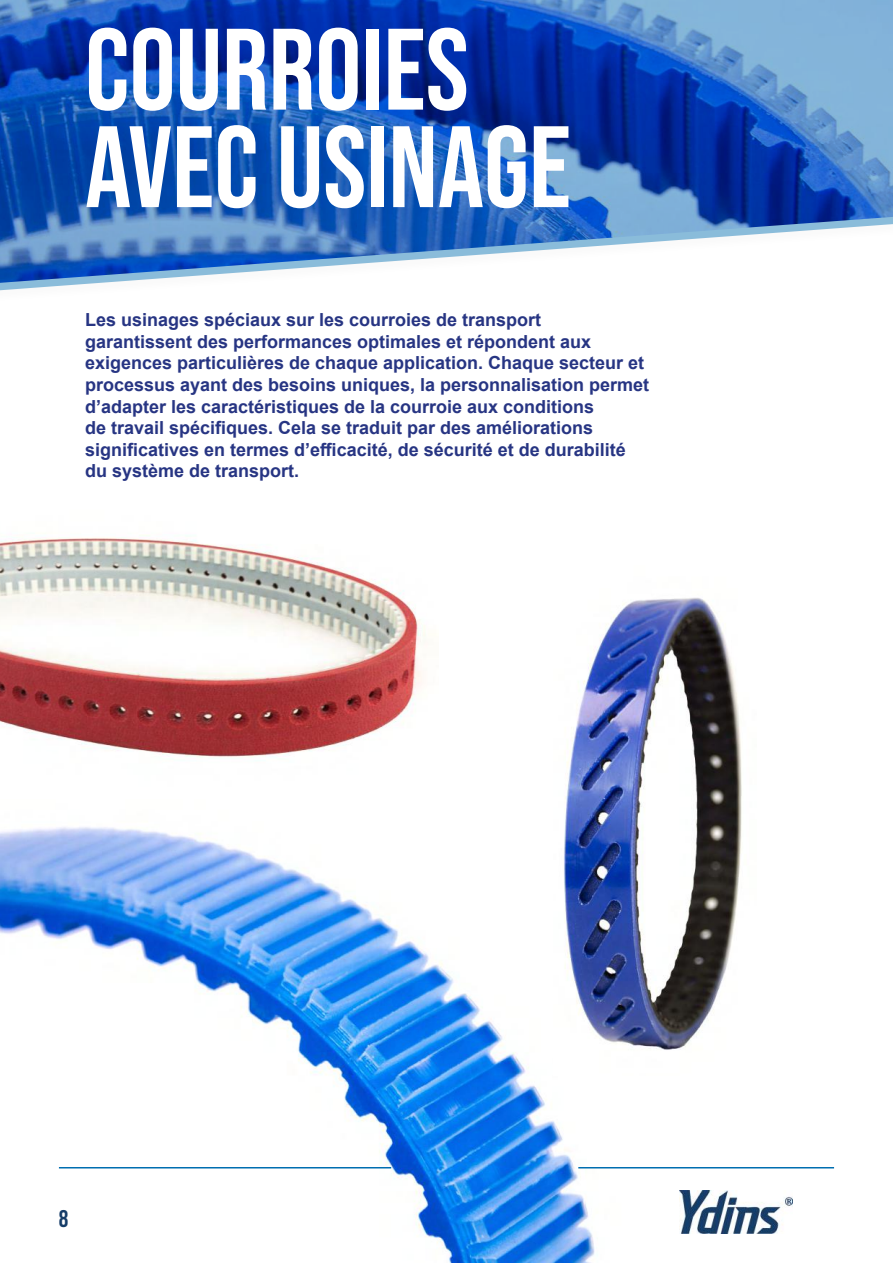
<style>
.page{position:relative;width:893px;height:1263px;background:#fff}
.page>*{position:absolute;margin:0;border:0;box-sizing:border-box;transform-origin:0 0}
.t1{font:115.5px/97.5px "Bebas Neue";color:#fff}
.t2{font:24px "Bebas Neue";color:#163d69}
.t3{font:700 18px/21.6px "Arial";color:#273583}
</style>
<div class="page">
<img style="left:0;top:827px;width:656px;height:436px">
<hr style="left:578px;top:1167px;width:256px;height:1px;background:#006eb0">
<img style="left:680px;top:1191px;width:113px;height:42px">
<img style="left:0;top:535px;width:426px;height:226px">
<svg style="left:0;top:0;width:893px;height:291px;background:#4070bf"></svg>
<img style="left:553px;top:597px;width:189px;height:479px">
<hr style="left:59px;top:1167px;width:332px;height:1px;background:#006eb0">
<h1 class="t1" style="left:85px;top:20px;width:487px">COURROIES<br>AVEC USINAGE</h1>
<p class="t3" style="left:85px;top:309px;width:566px">Les usinages spéciaux sur les courroies de transport garantissent des performances optimales et répondent aux exigences particulières de chaque application. Chaque secteur et processus ayant des besoins uniques, la personnalisation permet d’adapter les caractéristiques de la courroie aux conditions<br>de travail spécifiques. Cela se traduit par des améliorations significatives en termes d’efficacité, de sécurité et de durabilité du système de transport.</p>
<h2 class="t2" style="left:59px;top:1205px;width:11px">8</h2>
</div>
